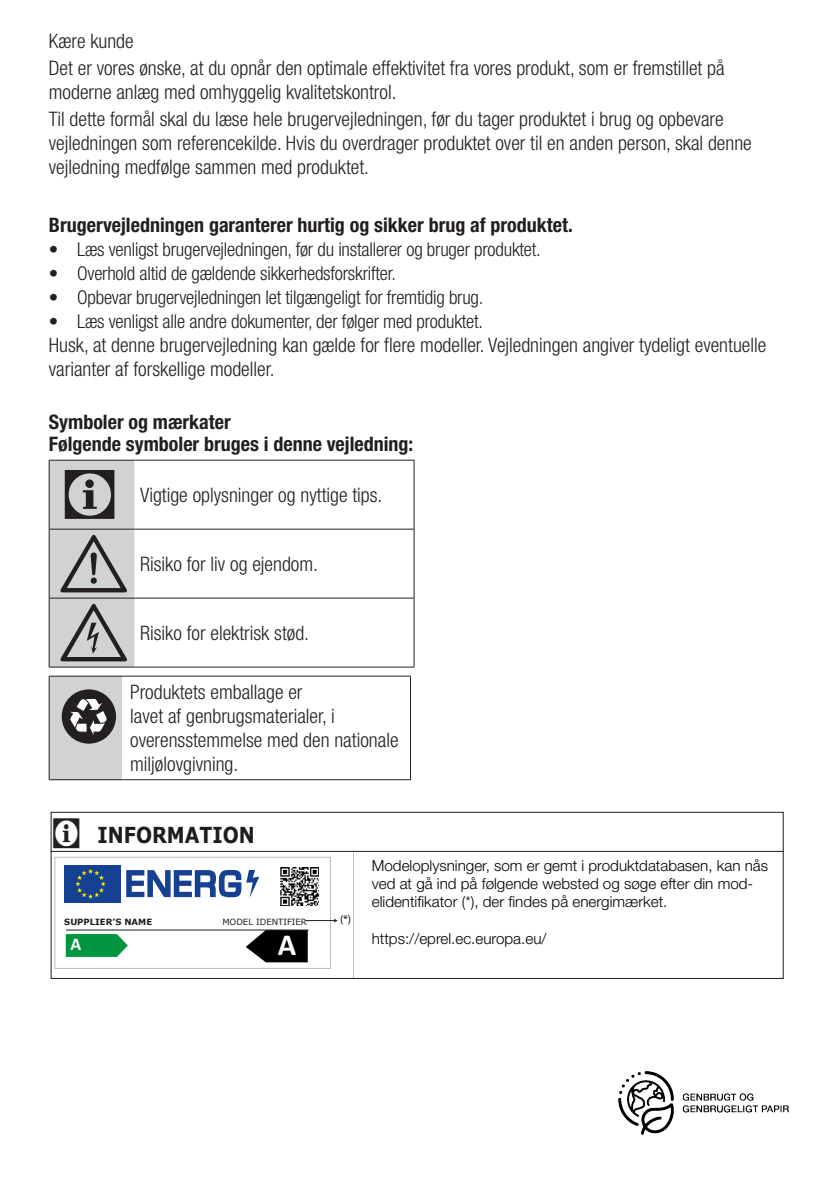
<style>
.page{position:relative;width:840px;height:1191px;background:#fff}
.page>*{position:absolute;margin:0;border:0;box-sizing:border-box;transform-origin:0 0}
.t1{font:72px "ZIWARNUN";color:#231f20}
.t2{font:700 30.8px "Calibri";color:#fff}
.t3{font:700 22px "Verdana";color:#1d1d1b;scale:.86 1}
.t4{font:300 condensed 20px/24px "Helvetica Neue LT Pro";color:#231f20}
.t5{font:700 condensed 20px/22.6px "Helvetica Neue LT Pro";color:#231f20}
.t6{font:300 condensed 19px "Helvetica Neue LT Pro";letter-spacing:-.01em;color:#231f20}
.t7{font:700 18.2px "Calibri";color:#fff}
.t8{font:300 15.2px/18.2px "Helvetica Neue LT Pro";color:#000}
.t9{font:11.4px "Myriad Pro";color:#000}
.t10{font:8.6px "Verdana";color:#1d1d1b}
.t11{font:700 8.6px "Verdana";color:#1d1d1b}
.s1{font-family:"ZIWARNUN";font-weight:400;font-size:44px;color:#231f20}
</style>
<div class="page">
<div style="left:50px;top:461px;width:84px;height:205px;background:#d1d2d4"></div>
<hr style="left:49px;top:460px;width:85px;height:1px;background:#231f20">
<hr style="left:49px;top:460px;width:1px;height:69px;background:#231f20">
<hr style="left:134px;top:460px;width:280px;height:1px;background:#231f20">
<hr style="left:413px;top:460px;width:1px;height:69px;background:#231f20">
<hr style="left:49px;top:529px;width:85px;height:1px;background:#231f20">
<hr style="left:49px;top:529px;width:1px;height:69px;background:#231f20">
<hr style="left:134px;top:529px;width:280px;height:1px;background:#231f20">
<hr style="left:413px;top:529px;width:1px;height:69px;background:#231f20">
<hr style="left:49px;top:598px;width:85px;height:1px;background:#231f20">
<hr style="left:49px;top:598px;width:1px;height:69px;background:#231f20">
<hr style="left:413px;top:598px;width:1px;height:69px;background:#231f20">
<hr style="left:49px;top:666px;width:85px;height:1px;background:#231f20">
<hr style="left:134px;top:666px;width:280px;height:1px;background:#231f20">
<hr style="left:134px;top:598px;width:280px;height:1px;background:#231f20">
<div style="left:49px;top:676px;width:73px;height:103px;background:#d1d2d4"></div>
<hr style="left:49px;top:779px;width:73px;height:1px;background:#231f20">
<hr style="left:122px;top:779px;width:288px;height:1px;background:#231f20">
<hr style="left:49px;top:676px;width:73px;height:1px;background:#231f20">
<hr style="left:49px;top:676px;width:1px;height:103px;background:#231f20">
<hr style="left:122px;top:676px;width:288px;height:1px;background:#231f20">
<hr style="left:410px;top:676px;width:1px;height:103px;background:#231f20">
<div style="left:63px;top:690px;width:52px;height:52px;background:#231f20;border-radius:50%"></div>
<svg style="left:61px;top:697px;width:55px;height:47px"></svg>
<div style="left:54px;top:857px;width:277px;height:112px;border:1px solid #bcbcbb"></div>
<svg style="left:66px;top:934px;width:62px;height:23px"></svg>
<hr style="left:305px;top:920px;width:30px;height:1px;background:#1d1d1b">
<svg style="left:333px;top:918px;width:5px;height:5px"></svg>
<svg style="left:245px;top:930px;width:62px;height:32px"></svg>
<div style="left:64px;top:864px;width:57px;height:38px;background:#164193"></div>
<svg style="left:126px;top:870px;width:133px;height:27px"></svg>
<img style="left:281px;top:867px;width:37px;height:38px">
<svg style="left:75px;top:869px;width:31px;height:29px"></svg>
<hr style="left:66px;top:929px;width:242px;height:1px;background:#1d1d1b">
<div style="left:51px;top:812px;width:732px;height:40px;border:1px solid #1d1d1b"></div>
<div style="left:51px;top:851px;width:732px;height:128px;border:1px solid #1d1d1b"></div>
<img style="left:618px;top:1071px;width:170px;height:63px">
<p class="t4" style="left:49px;top:28px;width:676px;line-height:26.8px">Kære kunde<br>Det er vores ønske, at du opnår den optimale effektivitet fra vores produkt, som er fremstillet på</p>
<p class="t4" style="left:49px;top:79px;width:675px;line-height:26.8px">moderne anlæg med omhyggelig kvalitetskontrol.<br>Til dette formål skal du læse hele brugervejledningen, før du tager produktet i brug og opbevare</p>
<p class="t4" style="left:49px;top:131px;width:704px">vejledningen som referencekilde. Hvis du overdrager produktet over til en anden person, skal denne vejledning medfølge sammen med produktet.</p>
<p class="t5" style="left:49px;top:213px;width:525px">Brugervejledningen garanterer hurtig og sikker brug af produktet.</p>
<p class="t6" style="left:49px;top:239px;width:493px">• Læs venligst brugervejledningen, før du installerer og bruger produktet.</p>
<p class="t6" style="left:49px;top:263px;width:348px">• Overhold altid de gældende sikkerhedsforskrifter.</p>
<p class="t6" style="left:49px;top:287px;width:436px">• Opbevar brugervejledningen let tilgængeligt for fremtidig brug.</p>
<p class="t6" style="left:49px;top:311px;width:435px">• Læs venligst alle andre dokumenter, der følger med produktet.</p>
<p class="t4" style="left:49px;top:333px;width:718px">Husk, at denne brugervejledning kan gælde for flere modeller. Vejledningen angiver tydeligt eventuelle varianter af forskellige modeller.</p>
<p class="t5" style="left:49px;top:410px;width:366px">Symboler og mærkater<br>Følgende symboler bruges i denne vejledning:</p>
<h1 class="t1" style="left:60px;top:456px;width:63px">C</h1>
<p class="t4" style="left:140px;top:482px;width:244px">Vigtige oplysninger og nyttige tips.</p>
<h1 class="t1" style="left:60px;top:525px;width:71px">A</h1>
<h1 class="t1" style="left:60px;top:594px;width:71px">B</h1>
<p class="t4" style="left:140px;top:551px;width:179px">Risiko for liv og ejendom.</p>
<p class="t4" style="left:140px;top:620px;width:170px">Risiko for elektrisk stød.</p>
<p class="t4" style="left:130px;top:680px;width:270px">Produktets emballage er<br>lavet af genbrugsmaterialer, i overensstemmelse med den nationale miljølovgivning.</p>
<p class="t3" style="left:51px;top:821px;width:238px"><span class="s1">C</span> INFORMATION</p>
<p class="t11" style="left:64px;top:916px;width:89px">SUPPLIER’S NAME</p>
<p class="t10" style="left:222px;top:916px;width:86px">MODEL IDENTIFIER</p>
<p class="t9" style="left:340px;top:912px;width:13px">(*)</p>
<p class="t7" style="left:70px;top:932px;width:12px">A</p>
<h2 class="t2" style="left:277px;top:926px;width:20px">A</h2>
<p class="t8" style="left:371px;top:856px;width:397px">Modeloplysninger, som er gemt i produktdatabasen, kan nås ved at gå ind på følgende websted og søge efter din mod&shy;elidentifikator (*), der findes på energimærket.</p>
<p class="t8" style="left:371px;top:929px;width:176px">https://eprel.ec.europa.eu/</p>
</div>
